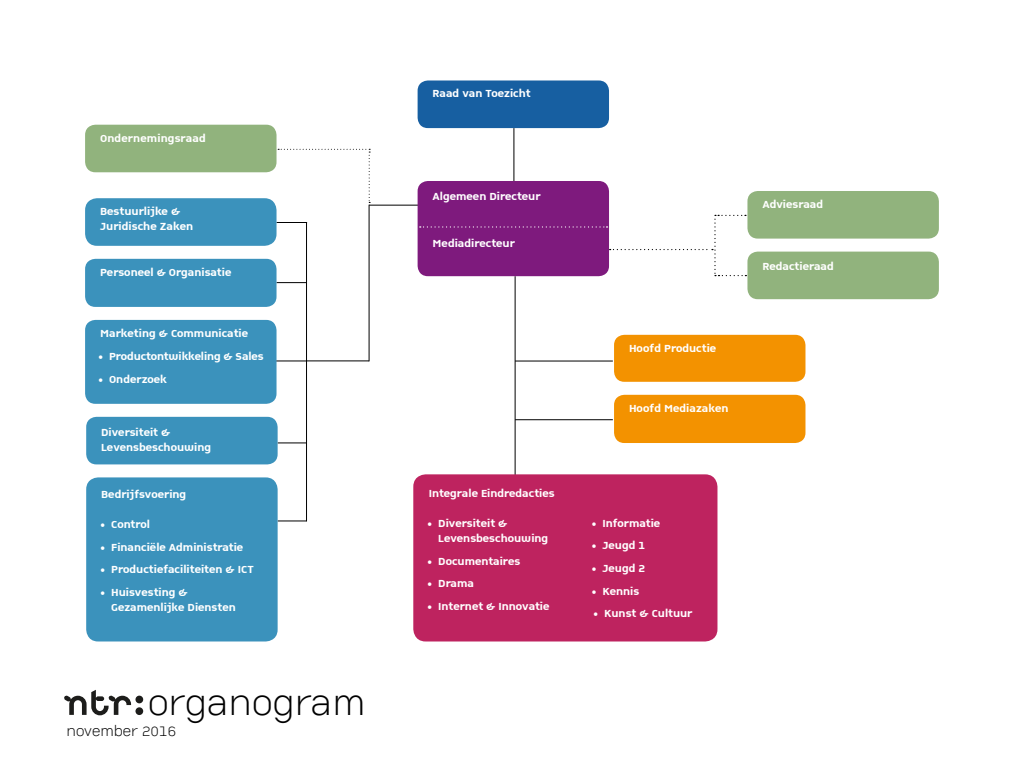
<style>
.page{position:relative;width:1024px;height:768px;background:#fff}
.page>*{position:absolute;margin:0;border:0;box-sizing:border-box;transform-origin:0 0}
.t1{font:37.2px "CP Company TT Light";color:#000}
.t2{font:15.1px "CP Company TT Light";color:#000}
.t3{font:11.4px/15.1px "CP Company TT Bold";color:#fff}
.t4{font:11.3px/15.1px "CP Company TT Bold";color:#fff}
</style>
<div class="page">
<svg style="left:64px;top:690px;width:79px;height:25px"></svg>
<svg style="left:278px;top:520px;width:28px;height:1px"></svg>
<svg style="left:278px;top:442px;width:28px;height:1px"></svg>
<hr style="left:276px;top:360px;width:30px;height:1px;background:#000">
<hr style="left:277px;top:282px;width:30px;height:1px;background:#000">
<hr style="left:277px;top:222px;width:30px;height:1px;background:#000">
<hr style="left:306px;top:223px;width:1px;height:298px;background:#000">
<hr style="left:306px;top:360px;width:63px;height:1px;background:#000">
<hr style="left:369px;top:205px;width:1px;height:156px;background:#000">
<hr style="left:369px;top:205px;width:49px;height:1px;background:#000">
<svg style="left:278px;top:149px;width:92px;height:54px"></svg>
<hr style="left:515px;top:276px;width:1px;height:204px;background:#000">
<hr style="left:515px;top:361px;width:98px;height:1px;background:#000">
<hr style="left:515px;top:419px;width:98px;height:1px;background:#000">
<div style="left:85px;top:125px;width:192px;height:47px;background:#91b37d;border-radius:10px"></div>
<div style="left:85px;top:198px;width:192px;height:48px;background:#3b92bc;border-radius:12px"></div>
<div style="left:85px;top:259px;width:192px;height:48px;background:#3b92bc;border-radius:10px"></div>
<div style="left:85px;top:320px;width:192px;height:84px;background:#3b92bc;border-radius:10px"></div>
<div style="left:86px;top:417px;width:192px;height:47px;background:#3b92bc;border-radius:10px"></div>
<div style="left:86px;top:477px;width:192px;height:164px;background:#3b92bc;border-radius:12px"></div>
<hr style="left:513px;top:128px;width:1px;height:53px;background:#000">
<div style="left:418px;top:80px;width:191px;height:48px;background:#175fa1;border-radius:10px"></div>
<div style="left:614px;top:335px;width:191px;height:47px;background:#f39200;border-radius:10px"></div>
<div style="left:614px;top:395px;width:191px;height:48px;background:#f39200;border-radius:10px"></div>
<div style="left:747px;top:252px;width:192px;height:47px;background:#91b37d;border-radius:10px"></div>
<div style="left:747px;top:191px;width:192px;height:48px;background:#91b37d;border-radius:10px"></div>
<div style="left:418px;top:181px;width:191px;height:95px;background:#7e1a7d;border-radius:10px"></div>
<svg style="left:420px;top:215px;width:326px;height:61px"></svg>
<div style="left:413px;top:474px;width:304px;height:168px;background:#be235f;border-radius:12px"></div>
<p class="t4" style="left:100px;top:131px;width:107px">Ondernemingsraad</p>
<p class="t3" style="left:100px;top:204px;width:95px">Bestuurlijke &amp;<br>Juridische Zaken</p>
<p class="t4" style="left:100px;top:265px;width:133px">Personeel &amp; Organisatie</p>
<p class="t4" style="left:100px;top:326px;width:150px">Marketing &amp; Communicatie</p>
<p class="t4" style="left:98px;top:349px;width:167px">• Productontwikkeling &amp; Sales</p>
<p class="t4" style="left:98px;top:372px;width:70px">• Onderzoek</p>
<p class="t4" style="left:101px;top:425px;width:111px">Diversiteit &amp;<br>Levensbeschouwing</p>
<p class="t4" style="left:101px;top:487px;width:87px">Bedrijfsvoering</p>
<p class="t4" style="left:100px;top:517px;width:51px">• Control</p>
<p class="t4" style="left:100px;top:540px;width:144px">• Financiële Administratie</p>
<p class="t4" style="left:100px;top:562px;width:155px">• Productiefaciliteiten &amp; ICT</p>
<p class="t4" style="left:111px;top:585px;width:126px;text-indent:-11px">• Huisvesting &amp;<br>Gezamenlijke Diensten</p>
<h1 class="t1" style="left:148px;top:683px;width:219px">organogram</h1>
<h2 class="t2" style="left:66px;top:723px;width:111px">november 2016</h2>
<p class="t4" style="left:433px;top:86px;width:100px">Raad van Toezicht</p>
<p class="t4" style="left:433px;top:190px;width:110px">Algemeen Directeur</p>
<p class="t4" style="left:433px;top:236px;width:84px">Mediadirecteur</p>
<p class="t4" style="left:429px;top:486px;width:127px">Integrale Eindredacties</p>
<p class="t4" style="left:438px;top:516px;width:111px;text-indent:-11px">• Diversiteit &amp;<br>Levensbeschouwing</p>
<p class="t4" style="left:428px;top:554px;width:94px">• Documentaires</p>
<p class="t4" style="left:428px;top:576px;width:48px">• Drama</p>
<p class="t4" style="left:428px;top:599px;width:123px">• Internet &amp; Innovatie</p>
<p class="t4" style="left:629px;top:341px;width:89px">Hoofd Productie</p>
<p class="t4" style="left:629px;top:401px;width:101px">Hoofd Mediazaken</p>
<p class="t4" style="left:762px;top:197px;width:62px">Adviesraad</p>
<p class="t4" style="left:762px;top:259px;width:73px">Redactieraad</p>
<p class="t4" style="left:592px;top:516px;width:70px">• Informatie</p>
<p class="t4" style="left:592px;top:539px;width:55px">• Jeugd 1</p>
<p class="t4" style="left:592px;top:561px;width:55px">• Jeugd 2</p>
<p class="t4" style="left:592px;top:584px;width:49px">• Kennis</p>
<p class="t4" style="left:594px;top:607px;width:101px">• Kunst &amp; Cultuur</p>
</div>
